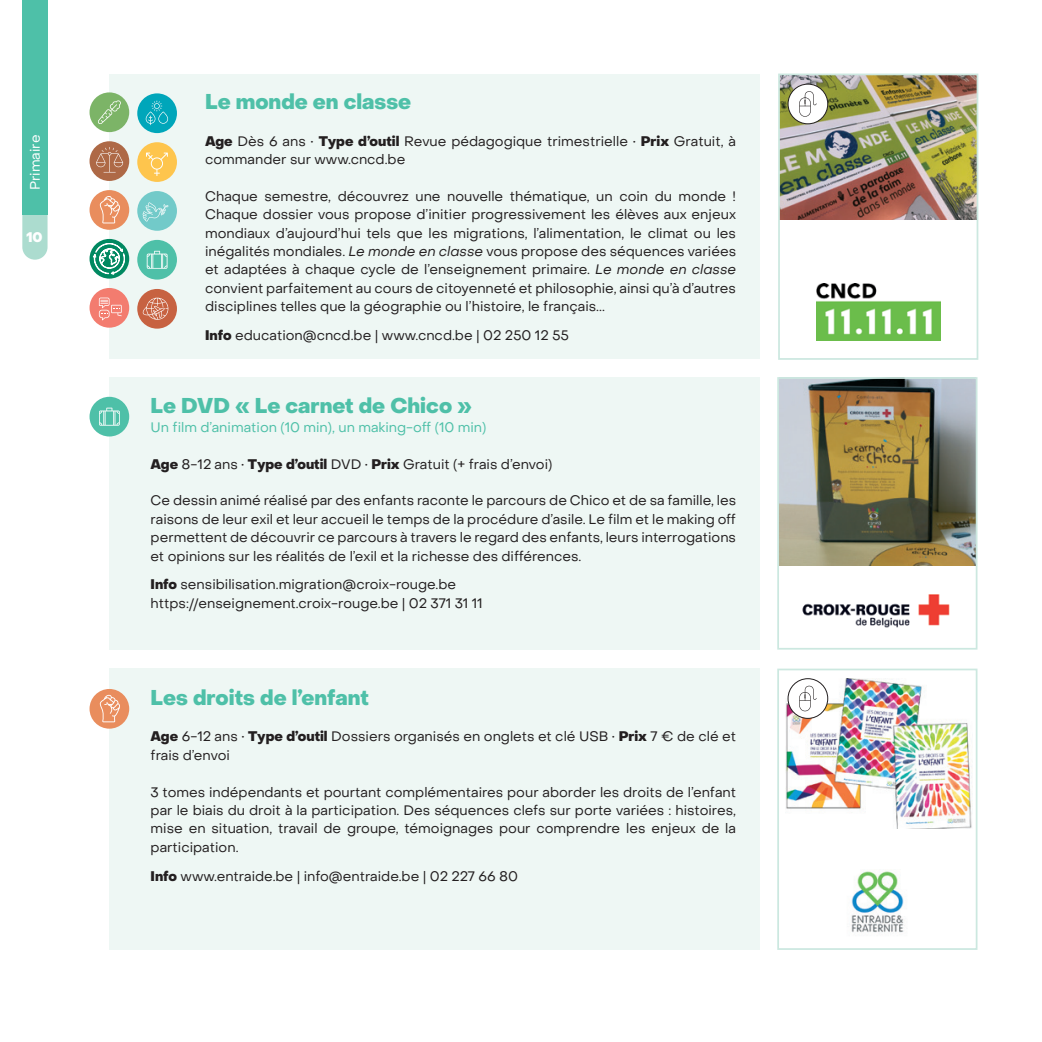
<style>
.page{position:relative;width:1042px;height:1042px;background:#fff}
.page>*{position:absolute;margin:0;border:0;box-sizing:border-box;transform-origin:0 0}
.t1{font:800 21px "Object Sans";color:#4ec0a8}
.t2{font:13.65px/18.4px "Object Sans";color:#231f20}
.t3{font:13.65px "Object Sans";color:#4ec0a8}
.t4{font:13.65px "Object Sans";color:#fff}
.t5{font:800 13.65px "Object Sans";color:#fff}
.s1{font-weight:800}
.s2{font-style:italic}
</style>
<div class="page">
<svg style="left:22px;top:215px;width:26px;height:45px"></svg>
<div style="left:22px;top:0;width:26px;height:215px;background:#4ec0a8"></div>
<div style="left:109px;top:74px;width:650px;height:285px;background:#eef7f4"></div>
<div style="left:109px;top:377px;width:650px;height:273px;background:#eef7f4"></div>
<div style="left:109px;top:668px;width:650px;height:282px;background:#eef7f4"></div>
<img style="left:781px;top:77px;width:194px;height:142px">
<img style="left:780px;top:380px;width:194px;height:186px">
<img style="left:786px;top:679px;width:186px;height:149px">
<img style="left:816px;top:284px;width:124px;height:56px">
<img style="left:802px;top:594px;width:148px;height:34px">
<img style="left:851px;top:870px;width:53px;height:63px">
<div style="left:137px;top:93px;width:40px;height:40px;background:#00a6ba;border-radius:50%"></div>
<svg style="left:146px;top:101px;width:22px;height:24px"></svg>
<div style="left:137px;top:142px;width:40px;height:40px;background:#fec54d;border-radius:50%"></div>
<svg style="left:146px;top:153px;width:22px;height:23px"></svg>
<div style="left:137px;top:240px;width:40px;height:40px;background:#4ec0a8;border-radius:50%"></div>
<svg style="left:147px;top:251px;width:20px;height:18px"></svg>
<div style="left:90px;top:397px;width:39px;height:39px;background:#4ec0a8;border-radius:50%"></div>
<svg style="left:99px;top:408px;width:21px;height:17px"></svg>
<div style="left:90px;top:92px;width:39px;height:40px;background:#7cb467;border-radius:50%"></div>
<svg style="left:98px;top:100px;width:23px;height:24px"></svg>
<div style="left:90px;top:141px;width:39px;height:40px;background:#ae6946;border-radius:50%"></div>
<svg style="left:96px;top:147px;width:27px;height:25px"></svg>
<div style="left:90px;top:190px;width:39px;height:40px;background:#e98d5d;border-radius:50%"></div>
<svg style="left:100px;top:196px;width:20px;height:27px"></svg>
<div style="left:90px;top:689px;width:39px;height:39px;background:#e98d5d;border-radius:50%"></div>
<svg style="left:100px;top:694px;width:20px;height:28px"></svg>
<div style="left:90px;top:239px;width:39px;height:40px;background:#018961;border-radius:50%"></div>
<svg style="left:93px;top:243px;width:32px;height:32px"></svg>
<div style="left:90px;top:288px;width:39px;height:40px;background:#f37c6f;border-radius:50%"></div>
<svg style="left:99px;top:298px;width:23px;height:22px"></svg>
<div style="left:137px;top:191px;width:40px;height:40px;background:#72cac9;border-radius:50%"></div>
<svg style="left:143px;top:202px;width:25px;height:19px"></svg>
<div style="left:137px;top:289px;width:40px;height:40px;background:#c76241;border-radius:50%"></div>
<svg style="left:142px;top:298px;width:26px;height:22px"></svg>
<div style="left:778px;top:74px;width:200px;height:286px;border:2px solid #cce8e0"></div>
<div style="left:788px;top:84px;width:40px;height:40px;background:#fff;border-radius:50%"></div>
<div style="left:788px;top:84px;width:40px;height:40px;border:1px solid #231f20;border-radius:50%"></div>
<svg style="left:799px;top:91px;width:17px;height:26px"></svg>
<div style="left:788px;top:679px;width:40px;height:39px;background:#fff;border-radius:50%"></div>
<div style="left:788px;top:678px;width:40px;height:40px;border:1px solid #231f20;border-radius:50%"></div>
<svg style="left:799px;top:686px;width:17px;height:25px"></svg>
<div style="left:777px;top:668px;width:200px;height:282px;border:2px solid #cce8e0"></div>
<div style="left:777px;top:377px;width:200px;height:272px;border:2px solid #cce8e0"></div>
<p class="t4" style="left:27px;top:190px;width:57px;rotate:-90deg">Primaire</p>
<p class="t5" style="left:26px;top:229px;width:18px">10</p>
<h1 class="t1" style="left:205px;top:89px;width:208px">Le monde en classe</h1>
<p class="t2" style="left:205px;top:132px;width:532px"><span class="s1">Age</span> Dès 6 ans • <span class="s1">Type d’outil</span> Revue pédagogique trimestrielle • <span class="s1">Prix</span> Gratuit, à commander sur www.cncd.be</p>
<p class="t2" style="left:205px;top:187px;width:532px;text-align:justify">Chaque semestre, découvrez une nouvelle thématique, un coin du monde !<br>Chaque dossier vous propose d’initier progressivement les élèves aux enjeux mondiaux d’aujourd’hui tels que les migrations, l’alimentation, le climat ou les inégalités mondiales. <span class="s2">Le monde en classe</span> vous propose des séquences variées et adaptées à chaque cycle de l’enseignement primaire. <span class="s2">Le monde en classe </span>convient parfaitement au cours de citoyenneté et philosophie, ainsi qu’à d’autres disciplines telles que la géographie ou l’histoire, le français...</p>
<p class="t2" style="left:205px;top:326px;width:365px"><span class="s1">Info</span> education@cncd.be | www.cncd.be | 02 250 12 55</p>
<h1 class="t1" style="left:151px;top:393px;width:323px">Le DVD « Le carnet de Chico »</h1>
<p class="t3" style="left:151px;top:419px;width:337px">Un film d’animation (10 min), un making-off (10 min)</p>
<p class="t2" style="left:151px;top:455px;width:403px"><span class="s1">Age</span> 8-12 ans • <span class="s1">Type d’outil</span> DVD • <span class="s1">Prix</span> Gratuit (+ frais d’envoi)</p>
<p class="t2" style="left:151px;top:491px;width:587px;text-align:justify">Ce dessin animé réalisé par des enfants raconte le parcours de Chico et de sa famille, les raisons de leur exil et leur accueil le temps de la procédure d’asile. Le film et le making off permettent de découvrir ce parcours à travers le regard des enfants, leurs interrogations et opinions sur les réalités de l’exil et la richesse des différences.</p>
<p class="t2" style="left:151px;top:575px;width:333px"><span class="s1">Info</span> sensibilisation.migration@croix-rouge.be https://enseignement.croix-rouge.be | 02 371 31 11</p>
<h1 class="t1" style="left:151px;top:684px;width:220px">Les droits de l’enfant</h1>
<p class="t2" style="left:151px;top:727px;width:587px"><span class="s1">Age</span> 6-12 ans • <span class="s1">Type d’outil</span> Dossiers organisés en onglets et clé USB • <span class="s1">Prix</span> 7 € de clé et frais d’envoi</p>
<p class="t2" style="left:151px;top:782px;width:587px;text-align:justify">3 tomes indépendants et pourtant complémentaires pour aborder les droits de l’enfant par le biais du droit à la participation. Des séquences clefs sur porte variées : histoires, mise en situation, travail de groupe, témoignages pour comprendre les enjeux de la participation.</p>
<p class="t2" style="left:151px;top:866px;width:369px"><span class="s1">Info</span> www.entraide.be | info@entraide.be | 02 227 66 80</p>
</div>
